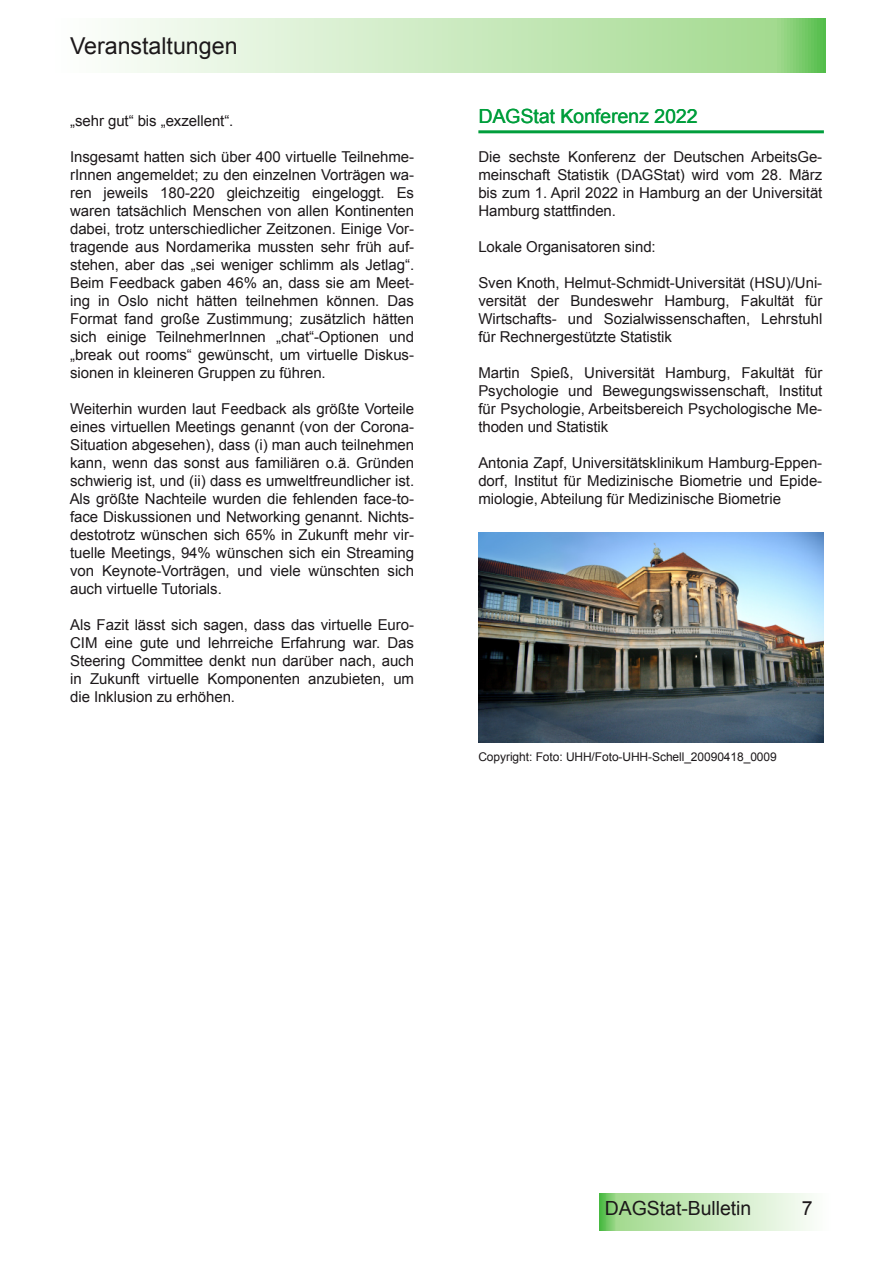
<style>
.page{position:relative;width:893px;height:1263px;background:#fff}
.page>*{position:absolute;margin:0;border:0;box-sizing:border-box;transform-origin:0 0}
.t1{font:23.25px "Arial";color:#1c181a}
.t2{font:19.5px "Arial";color:#009e3c}
.t3{font:19.5px "Arial";letter-spacing:-.005em;color:#1c181a}
.t4{font:15px/18px "Arial";letter-spacing:-.005em;color:#1c181a;text-align:justify}
.t5{font:12px "Arial";letter-spacing:-.005em;color:#1c181a}
</style>
<div class="page">
<svg style="left:600px;top:1193px;width:212px;height:37px;background:#c5e8ba"></svg>
<svg style="left:119px;top:18px;width:707px;height:55px;background:#c6e8bb"></svg>
<hr style="left:478px;top:130px;width:346px;height:3px;background:#009e3c">
<img style="left:478px;top:532px;width:346px;height:210px">
<h1 class="t1" style="left:70px;top:33px;width:169px">Veranstaltungen</h1>
<p class="t4" style="left:70px;top:112px;width:165px">„sehr gut“ bis „exzellent“.</p>
<p class="t4" style="left:70px;top:148px;width:345px">Insgesamt hatten sich über 400 virtuelle Teilnehme&shy;rInnen angemeldet; zu den einzelnen Vorträgen wa&shy;ren jeweils 180-220 gleichzeitig eingeloggt. Es waren tatsächlich Menschen von allen Kontinenten dabei, trotz unterschiedlicher Zeitzonen. Einige Vor&shy;tragende aus Nordamerika mussten sehr früh auf&shy;stehen, aber das „sei weniger schlimm als Jetlag“.<br>Beim Feedback gaben 46% an, dass sie am Meet&shy;ing in Oslo nicht hätten teilnehmen können. Das Format fand große Zustimmung; zusätzlich hätten sich einige TeilnehmerInnen „chat“-Optionen und „break out rooms“ gewünscht, um virtuelle Diskus&shy;sionen in kleineren Gruppen zu führen.</p>
<p class="t4" style="left:70px;top:400px;width:346px">Weiterhin wurden laut Feedback als größte Vorteile eines virtuellen Meetings genannt (von der Corona-Situation abgesehen), dass (i) man auch teilnehmen kann, wenn das sonst aus familiären o.ä. Gründen schwierig ist, und (ii) dass es umweltfreundlicher ist.<br>Als größte Nachteile wurden die fehlenden face-to&shy;face Diskussionen und Networking genannt. Nichts&shy;destotrotz wünschen sich 65% in Zukunft mehr vir&shy;tuelle Meetings, 94% wünschen sich ein Streaming von Keynote-Vorträgen, und viele wünschten sich auch virtuelle Tutorials.</p>
<p class="t4" style="left:70px;top:616px;width:345px">Als Fazit lässt sich sagen, dass das virtuelle Euro-CIM eine gute und lehrreiche Erfahrung war. Das Steering Committee denkt nun darüber nach, auch in Zukunft virtuelle Komponenten anzubieten, um die Inklusion zu erhöhen.</p>
<h2 class="t2" style="left:479px;top:105px;width:221px">DAGStat Konferenz 2022</h2>
<p class="t4" style="left:478px;top:148px;width:345px">Die sechste Konferenz der Deutschen ArbeitsGe&shy;meinschaft Statistik (DAGStat) wird vom 28. März bis zum 1. April 2022 in Hamburg an der Universität Hamburg stattfinden.</p>
<p class="t4" style="left:478px;top:238px;width:179px">Lokale Organisatoren sind:</p>
<p class="t4" style="left:478px;top:274px;width:345px">Sven Knoth, Helmut-Schmidt-Universität (HSU)/Uni&shy;versität der Bundeswehr Hamburg, Fakultät für Wirtschafts- und Sozialwissenschaften, Lehrstuhl für Rechnergestützte Statistik</p>
<p class="t4" style="left:478px;top:364px;width:345px">Martin Spieß, Universität Hamburg, Fakultät für Psychologie und Bewegungswissenschaft, Institut für Psychologie, Arbeitsbereich Psychologische Me&shy;thoden und Statistik</p>
<p class="t4" style="left:478px;top:454px;width:345px">Antonia Zapf, Universitätsklinikum Hamburg-Eppen&shy;dorf, Institut für Medizinische Biometrie und Epide&shy;miologie, Abteilung für Medizinische Biometrie</p>
<p class="t5" style="left:478px;top:750px;width:300px">Copyright: Foto: UHH/Foto-UHH-Schell_20090418_0009</p>
<h2 class="t3" style="left:605px;top:1198px;width:148px">DAGStat-Bulletin</h2>
<h2 class="t3" style="left:802px;top:1198px;width:12px">7</h2>
</div>
